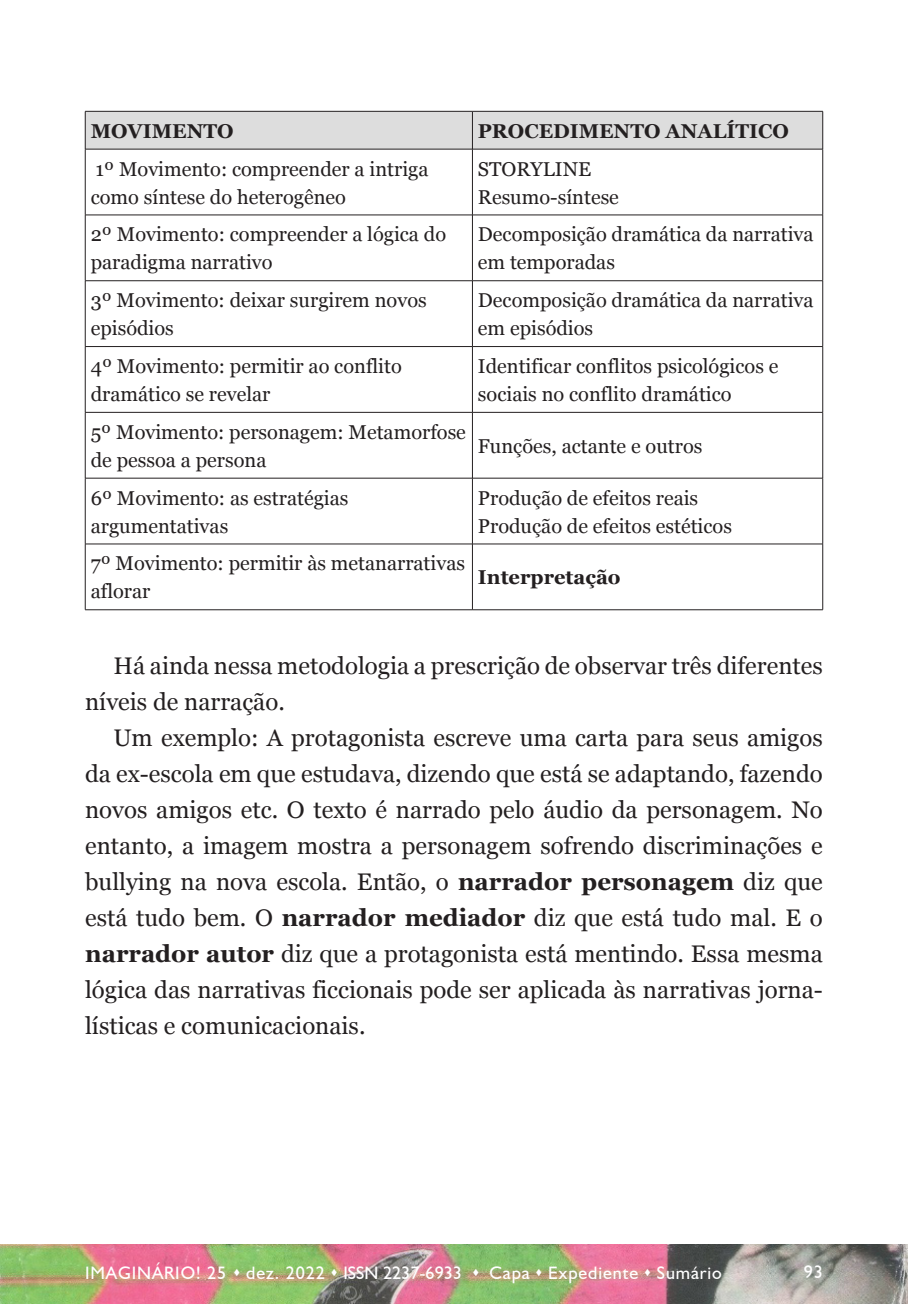
<style>
.page{position:relative;width:908px;height:1304px;background:#fff}
.page>*{position:absolute;margin:0;border:0;box-sizing:border-box;transform-origin:0 0}
.t1{font:24px/36px "Georgia";color:#231f20}
.Conteúdo_de_tabela{font:20px/28px "Georgia";color:#231f20}
.Conteúdo_de_tabela-2{font:700 20px "Georgia";color:#231f20}
.t2{font:18px "Humanist 521 BT";letter-spacing:.05em;color:#fff}
.s1{font-weight:700}
</style>
<div class="page">
<img style="left:0;top:1245px;width:906px;height:59px">
<div style="left:86px;top:112px;width:736px;height:37px;background:#ddd"></div>
<hr style="left:85px;top:111px;width:387px;height:1px;background:#231f20">
<hr style="left:472px;top:111px;width:350px;height:1px;background:#231f20">
<hr style="left:822px;top:111px;width:1px;height:38px;background:#231f20">
<hr style="left:822px;top:149px;width:1px;height:66px;background:#231f20">
<hr style="left:822px;top:215px;width:1px;height:66px;background:#231f20">
<hr style="left:822px;top:281px;width:1px;height:65px;background:#231f20">
<hr style="left:822px;top:347px;width:1px;height:65px;background:#231f20">
<hr style="left:822px;top:412px;width:1px;height:66px;background:#231f20">
<hr style="left:822px;top:478px;width:1px;height:66px;background:#231f20">
<hr style="left:85px;top:149px;width:387px;height:1px;background:#231f20">
<hr style="left:472px;top:149px;width:350px;height:1px;background:#231f20">
<hr style="left:85px;top:215px;width:387px;height:1px;background:#231f20">
<hr style="left:472px;top:215px;width:350px;height:1px;background:#231f20">
<hr style="left:85px;top:280px;width:387px;height:1px;background:#231f20">
<hr style="left:472px;top:280px;width:350px;height:1px;background:#231f20">
<hr style="left:85px;top:346px;width:387px;height:1px;background:#231f20">
<hr style="left:472px;top:346px;width:350px;height:1px;background:#231f20">
<hr style="left:85px;top:412px;width:387px;height:1px;background:#231f20">
<hr style="left:472px;top:412px;width:350px;height:1px;background:#231f20">
<hr style="left:85px;top:478px;width:387px;height:1px;background:#231f20">
<hr style="left:472px;top:478px;width:350px;height:1px;background:#231f20">
<hr style="left:85px;top:544px;width:387px;height:1px;background:#231f20">
<hr style="left:472px;top:544px;width:350px;height:1px;background:#231f20">
<hr style="left:85px;top:609px;width:387px;height:1px;background:#231f20">
<hr style="left:472px;top:609px;width:350px;height:1px;background:#231f20">
<hr style="left:85px;top:111px;width:1px;height:38px;background:#231f20">
<hr style="left:472px;top:111px;width:1px;height:38px;background:#231f20">
<hr style="left:85px;top:149px;width:1px;height:66px;background:#231f20">
<hr style="left:472px;top:149px;width:1px;height:66px;background:#231f20">
<hr style="left:85px;top:215px;width:1px;height:66px;background:#231f20">
<hr style="left:472px;top:215px;width:1px;height:66px;background:#231f20">
<hr style="left:85px;top:281px;width:1px;height:65px;background:#231f20">
<hr style="left:472px;top:281px;width:1px;height:65px;background:#231f20">
<hr style="left:85px;top:347px;width:1px;height:65px;background:#231f20">
<hr style="left:472px;top:347px;width:1px;height:65px;background:#231f20">
<hr style="left:85px;top:412px;width:1px;height:66px;background:#231f20">
<hr style="left:472px;top:412px;width:1px;height:66px;background:#231f20">
<hr style="left:85px;top:478px;width:1px;height:66px;background:#231f20">
<hr style="left:472px;top:478px;width:1px;height:66px;background:#231f20">
<hr style="left:85px;top:544px;width:1px;height:66px;background:#231f20">
<hr style="left:472px;top:544px;width:1px;height:66px;background:#231f20">
<hr style="left:822px;top:544px;width:1px;height:66px;background:#231f20">
<p class="Conteúdo_de_tabela-2" style="left:91px;top:116px;width:144px">MOVIMENTO</p>
<p class="Conteúdo_de_tabela-2" style="left:477px;top:116px;width:312px">PROCEDIMENTO ANALÍTICO</p>
<p class="Conteúdo_de_tabela" style="left:91px;top:154px;width:339px">1º Movimento: compreender a intriga como síntese do heterogêneo</p>
<p class="Conteúdo_de_tabela" style="left:477px;top:154px;width:115px">STORYLINE</p>
<p class="Conteúdo_de_tabela" style="left:477px;top:182px;width:142px">Resumo-síntese</p>
<p class="Conteúdo_de_tabela" style="left:91px;top:220px;width:357px">2º Movimento: compreender a lógica do paradigma narrativo</p>
<p class="Conteúdo_de_tabela" style="left:477px;top:220px;width:337px">Decomposição dramática da narrativa em temporadas</p>
<p class="Conteúdo_de_tabela" style="left:91px;top:285px;width:337px">3º Movimento: deixar surgirem novos episódios</p>
<p class="Conteúdo_de_tabela" style="left:477px;top:285px;width:337px">Decomposição dramática da narrativa em episódios</p>
<p class="Conteúdo_de_tabela" style="left:91px;top:351px;width:312px">4º Movimento: permitir ao conflito dramático se revelar</p>
<p class="Conteúdo_de_tabela" style="left:477px;top:351px;width:302px">Identificar conflitos psicológicos e sociais no conflito dramático</p>
<p class="Conteúdo_de_tabela" style="left:91px;top:417px;width:376px">5º Movimento: personagem: Metamorfose de pessoa a persona</p>
<p class="Conteúdo_de_tabela" style="left:477px;top:431px;width:226px">Funções, actante e outros</p>
<p class="Conteúdo_de_tabela" style="left:91px;top:483px;width:259px">6º Movimento: as estratégias argumentativas</p>
<p class="Conteúdo_de_tabela" style="left:477px;top:483px;width:222px">Produção de efeitos reais</p>
<p class="Conteúdo_de_tabela" style="left:477px;top:511px;width:255px">Produção de efeitos estéticos</p>
<p class="Conteúdo_de_tabela" style="left:91px;top:549px;width:375px">7º Movimento: permitir às metanarrativas aflorar</p>
<p class="Conteúdo_de_tabela-2" style="left:477px;top:562px;width:144px">Interpretação</p>
<p class="t1" style="left:85px;top:647px;width:738px;text-indent:28px">Há ainda nessa metodologia a prescrição de observar três diferentes níveis de narração.</p>
<p class="t1" style="left:85px;top:719px;width:739px;text-align:justify;text-indent:28px">Um exemplo: A protagonista escreve uma carta para seus amigos da ex-escola em que estudava, dizendo que está se adaptando, fazendo novos amigos etc. O texto é narrado pelo áudio da personagem. No entanto, a imagem mostra a personagem sofrendo discriminações e bullying na nova escola. Então, o <span class="s1">narrador personagem</span> diz que está tudo bem. O <span class="s1">narrador mediador</span> diz que está tudo mal. E o <span class="s1">narrador autor</span> diz que a protagonista está mentindo. Essa mesma lógica das narrativas ficcionais pode ser aplicada às narrativas jorna&shy;lísticas e comunicacionais.</p>
<p class="t2" style="left:85px;top:1261px;width:638px">IMAGINÁRIO! 25 ▲ dez. 2022 ▲ ISSN 2237-6933 ▲ Capa ▲ Expediente ▲ Sumário</p>
<p class="t2" style="left:803px;top:1261px;width:21px">93</p>
</div>
